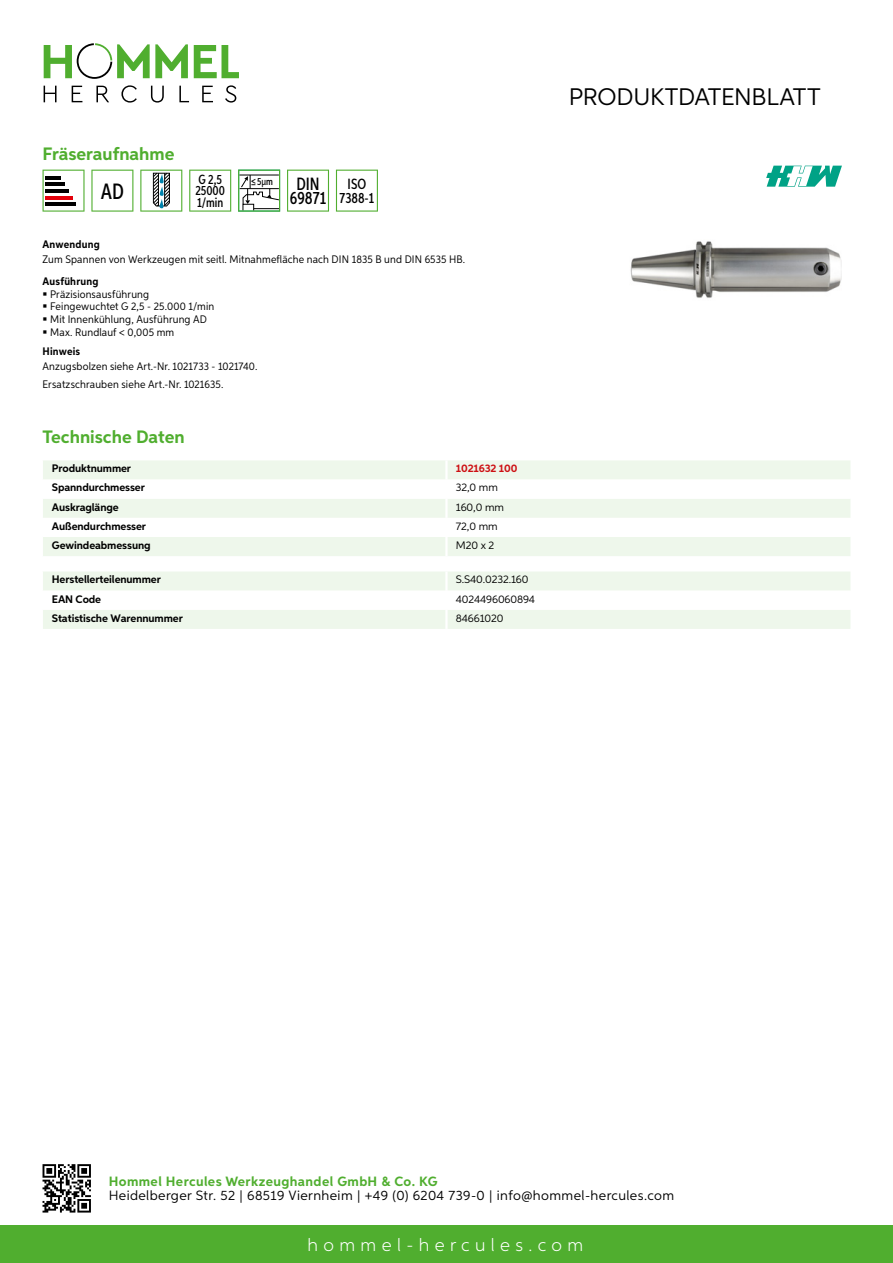
<style>
.page{position:relative;width:893px;height:1263px;background:#fff}
.page>*{position:absolute;margin:0;border:0;box-sizing:border-box;transform-origin:0 0}
.t1{font:24px "Aspira";letter-spacing:-.01em;color:#000}
.t2{font:500 22.2px "Aspira XX Nar";color:#000}
.t3{font:700 18px "Aspira";color:#50ae2f}
.t4{font:300 18px "Aspira";letter-spacing:.3em;color:#fff}
.t5{font:500 17.85px/14.9px "Aspira XX Nar";color:#000;text-align:center}
.t6{font:500 14.85px/13.4px "Aspira XX Nar";color:#000;text-align:center}
.t7{font:13.5px "Aspira";letter-spacing:.03em;color:#000}
.t8{font:700 13.5px "Aspira";letter-spacing:.03em;color:#50ae2f}
.t9{font:500 13.35px/11.9px "Aspira XX Nar";color:#000}
.t10{font:10.95px/12.8px "Aspira Nar";letter-spacing:.015em;color:#000}
.t11{font:700 10.95px "Aspira";letter-spacing:-.01em;color:#000}
.t12{font:10.95px "Aspira";letter-spacing:-.01em;color:#000}
.t13{font:700 10.95px "Aspira Nar";letter-spacing:.02em;color:#000}
.t14{font:700 10.95px "Aspira";letter-spacing:-.01em;color:#cd1013}
.t15{font:500 10.35px "Aspira XX Nar";color:#000}
</style>
<div class="page">
<div style="left:0;top:1226px;width:893px;height:37px;background:#50ae2f"></div>
<svg style="left:43px;top:1164px;width:48px;height:48px"></svg>
<svg style="left:194px;top:45px;width:45px;height:33px"></svg>
<svg style="left:44px;top:43px;width:144px;height:36px"></svg>
<svg style="left:44px;top:86px;width:13px;height:16px"></svg>
<svg style="left:72px;top:86px;width:10px;height:16px"></svg>
<svg style="left:96px;top:86px;width:13px;height:16px"></svg>
<svg style="left:121px;top:85px;width:16px;height:18px"></svg>
<svg style="left:151px;top:86px;width:13px;height:17px"></svg>
<svg style="left:179px;top:86px;width:10px;height:16px"></svg>
<svg style="left:202px;top:86px;width:11px;height:16px"></svg>
<svg style="left:225px;top:85px;width:11px;height:18px"></svg>
<div style="left:43px;top:460px;width:807px;height:96px;background:#eef7eb"></div>
<svg style="left:43px;top:480px;width:807px;height:57px"></svg>
<hr style="left:445px;top:460px;width:3px;height:20px;background:#fff">
<hr style="left:445px;top:480px;width:3px;height:19px;background:#fff">
<hr style="left:445px;top:499px;width:3px;height:19px;background:#fff">
<hr style="left:445px;top:518px;width:3px;height:19px;background:#fff">
<hr style="left:445px;top:537px;width:3px;height:19px;background:#fff">
<svg style="left:43px;top:572px;width:807px;height:57px"></svg>
<hr style="left:445px;top:610px;width:3px;height:19px;background:#fff">
<svg style="left:43px;top:170px;width:42px;height:42px"></svg>
<hr style="left:45px;top:176px;width:16px;height:3px;background:#000">
<hr style="left:45px;top:183px;width:20px;height:3px;background:#000">
<hr style="left:45px;top:189px;width:24px;height:3px;background:#000">
<hr style="left:45px;top:196px;width:27px;height:3px;background:#e3000b">
<hr style="left:45px;top:203px;width:31px;height:3px;background:#000">
<svg style="left:91px;top:170px;width:42px;height:42px"></svg>
<svg style="left:140px;top:170px;width:42px;height:42px"></svg>
<svg style="left:189px;top:170px;width:42px;height:42px"></svg>
<svg style="left:238px;top:170px;width:42px;height:42px"></svg>
<svg style="left:287px;top:170px;width:42px;height:42px"></svg>
<svg style="left:336px;top:170px;width:42px;height:42px"></svg>
<img style="left:630px;top:241px;width:212px;height:57px">
<svg style="left:766px;top:166px;width:76px;height:21px"></svg>
<h3 class="t3" style="left:43px;top:142px;width:133px">Fräseraufnahme</h3>
<h2 class="t2" style="left:101px;top:178px;width:25px">AD</h2>
<p class="t9" style="left:195px;top:173px;width:31px">G 2,5<br>25000<br>1/min</p>
<p class="t15" style="left:251px;top:175px;width:24px">≤5µm</p>
<h3 class="t5" style="left:290px;top:176px;width:38px">DIN<br>69871</h3>
<h3 class="t6" style="left:340px;top:177px;width:36px">ISO<br>7388-1</h3>
<p class="t13" style="left:43px;top:237px;width:59px">Anwendung</p>
<p class="t10" style="left:43px;top:252px;width:424px">Zum Spannen von Werkzeugen mit seitl. Mitnahmefläche nach DIN 1835 B und DIN 6535 HB.</p>
<p class="t13" style="left:43px;top:274px;width:58px">Ausführung</p>
<p class="t10" style="left:50px;top:287px;width:166px">Präzisionsausführung<br>Feingewuchtet G 2,5 - 25.000 1/min<br>Mit Innenkühlung, Ausführung AD<br>Max. Rundlauf &lt; 0,005 mm</p>
<p class="t13" style="left:43px;top:345px;width:39px">Hinweis</p>
<p class="t10" style="left:43px;top:358px;width:216px;line-height:17.5px">Anzugsbolzen siehe Art.-Nr. 1021733 - 1021740.<br>Ersatzschrauben siehe Art.-Nr. 1021635.</p>
<h3 class="t3" style="left:43px;top:426px;width:144px">Technische Daten</h3>
<p class="t11" style="left:52px;top:462px;width:81px">Produktnummer</p>
<p class="t14" style="left:456px;top:462px;width:63px">1021632 100</p>
<p class="t11" style="left:52px;top:481px;width:95px">Spanndurchmesser</p>
<p class="t12" style="left:456px;top:481px;width:44px">32,0 mm</p>
<p class="t11" style="left:52px;top:500px;width:68px">Auskraglänge</p>
<p class="t12" style="left:456px;top:500px;width:50px">160,0 mm</p>
<p class="t11" style="left:52px;top:519px;width:96px">Außendurchmesser</p>
<p class="t12" style="left:456px;top:519px;width:43px">72,0 mm</p>
<p class="t11" style="left:52px;top:538px;width:100px">Gewindeabmessung</p>
<p class="t12" style="left:456px;top:538px;width:40px">M20 x 2</p>
<p class="t11" style="left:52px;top:573px;width:111px">Herstellerteilenummer</p>
<p class="t12" style="left:456px;top:573px;width:74px">S.S40.0232.160</p>
<p class="t11" style="left:52px;top:592px;width:51px">EAN Code</p>
<p class="t12" style="left:456px;top:592px;width:81px">4024496060894</p>
<p class="t11" style="left:52px;top:611px;width:132px">Statistische Warennummer</p>
<p class="t12" style="left:456px;top:611px;width:49px">84661020</p>
<h1 class="t1" style="left:569px;top:82px;width:253px">Produktdatenblatt</h1>
<p class="t8" style="left:109px;top:1172px;width:330px">Hommel Hercules Werkzeughandel GmbH &amp; Co. KG</p>
<p class="t7" style="left:109px;top:1187px;width:567px">Heidelberger Str. 52 | 68519 Viernheim | +49 (0) 6204 739-0 | info@hommel-hercules.com</p>
<h3 class="t4" style="left:307px;top:1234px;width:277px">hommel-hercules.com</h3>
</div>
